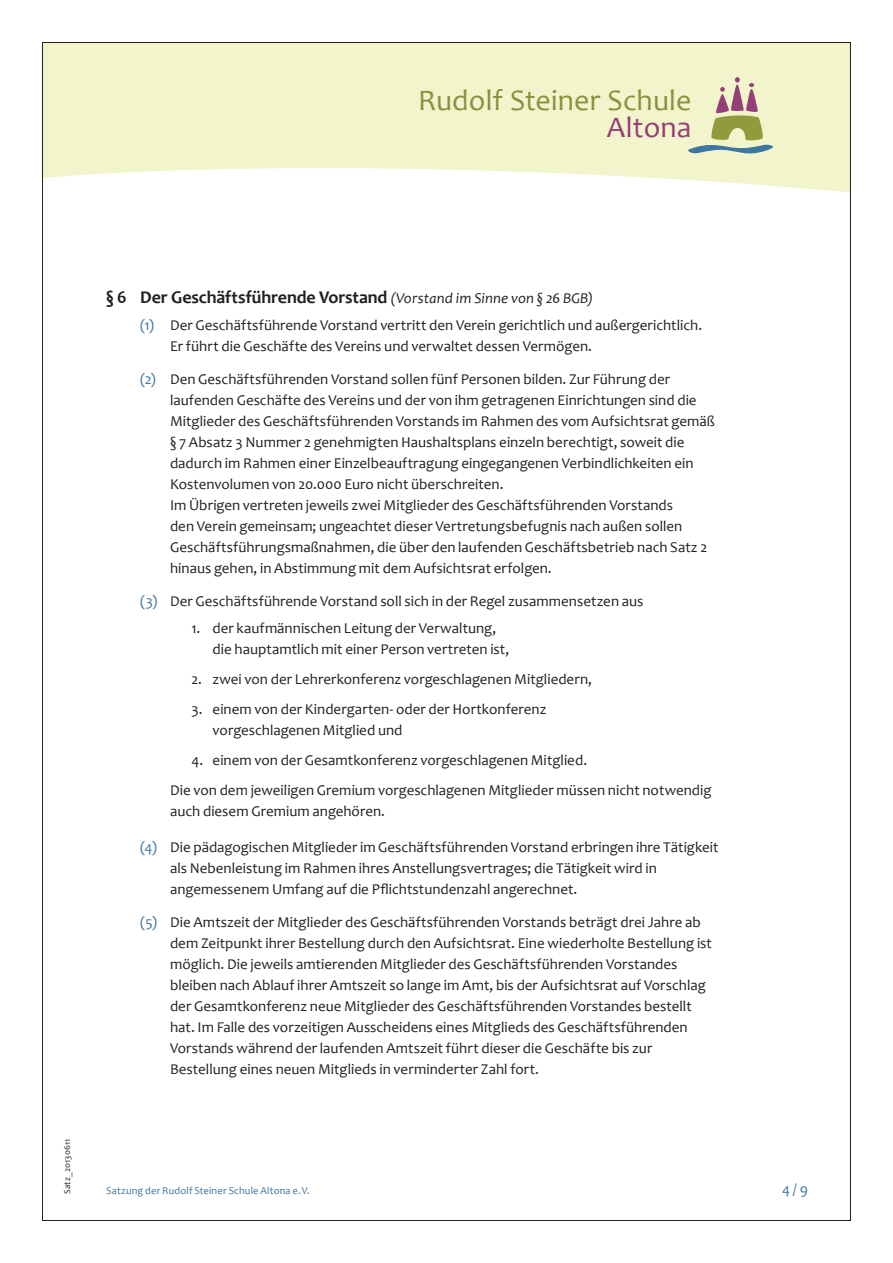
<style>
.page{position:relative;width:893px;height:1263px;background:#fff}
.page>*{position:absolute;margin:0;border:0;box-sizing:border-box;transform-origin:0 0}
.t1{font:29.85px "Candara";letter-spacing:.005em;color:#88913d}
.t2{font:29.85px "Candara";letter-spacing:.005em;color:#933f78}
.HLcopy12_14_lb_k_ein{font:700 18px "Candara";letter-spacing:-.01em;color:#231f20}
.Copy10_14_lb_k_einzu{font:15px/21px "Candara";color:#231f20}
.Copy10_14_lb_k_einz{font:15px/21px "Candara";color:#231f20}
.t3{font:15px "Candara";color:#3d76a1}
.t4{font:10.5px "Candara";letter-spacing:.015em;color:#3d76a1}
.t5{font:9px "Candara";letter-spacing:.015em;color:#231f20}
.s1{font-weight:400;font-style:italic;font-size:15px}
.s2{color:#3d76a1}
</style>
<div class="page">
<svg style="left:44px;top:44px;width:805px;height:149px;background:#f3f6d1"></svg>
<svg style="left:687px;top:77px;width:86px;height:78px;background:#d0d0ac"></svg>
<h1 class="t1" style="left:418px;top:82px;width:275px">Rudolf Steiner Schule</h1>
<h1 class="t2" style="left:607px;top:109px;width:86px">Altona</h1>
<p class="t5" style="left:62px;top:1194px;width:57px;rotate:-90deg">Satz_20130611</p>
<p class="HLcopy12_14_lb_k_ein" style="left:106px;top:286px;width:488px">§ 6 Der Geschäftsführende Vorstand <span class="s1">(Vorstand im Sinne von § 26 BGB)</span></p>
<p class="Copy10_14_lb_k_einzu" style="left:170px;top:315px;width:533px;text-indent:-30px"><span class="s2">(1)</span> Der Geschäftsführende Vorstand vertritt den Verein gerichtlich und außergerichtlich.<br>Er führt die Geschäfte des Vereins und verwaltet dessen Vermögen.</p>
<p class="Copy10_14_lb_k_einzu" style="left:170px;top:369px;width:546px;text-indent:-30px"><span class="s2">(2)</span> Den Geschäftsführenden Vorstand sollen fünf Personen bilden. Zur Führung der laufenden Geschäfte des Vereins und der von ihm getragenen Einrichtungen sind die Mitglieder des Geschäftsführenden Vorstands im Rahmen des vom Aufsichtsrat gemäß § 7 Absatz 3 Nummer 2 genehmigten Haushaltsplans einzeln berechtigt, soweit die dadurch im Rahmen einer Einzelbeauftragung eingegangenen Verbindlichkeiten ein Kostenvolumen von 20.000 Euro nicht überschreiten.<br>Im Übrigen vertreten jeweils zwei Mitglieder des Geschäftsführenden Vorstands<br>den Verein gemeinsam; ungeachtet dieser Vertretungsbefugnis nach außen sollen Geschäftsführungsmaßnahmen, die über den laufenden Geschäftsbetrieb nach Satz 2 hinaus gehen, in Abstimmung mit dem Aufsichtsrat erfolgen.</p>
<p class="Copy10_14_lb_k_einzu" style="left:140px;top:591px;width:505px"><span class="s2">(3)</span> Der Geschäftsführende Vorstand soll sich in der Regel zusammensetzen aus</p>
<p class="Copy10_14_lb_k_einzu" style="left:213px;top:618px;width:298px;text-indent:-21px">1. der kaufmännischen Leitung der Verwaltung, die hauptamtlich mit einer Person vertreten ist,</p>
<p class="Copy10_14_lb_k_einzu" style="left:191px;top:669px;width:402px">2. zwei von der Lehrerkonferenz vorgeschlagenen Mitgliedern,</p>
<p class="Copy10_14_lb_k_einzu" style="left:213px;top:699px;width:335px;text-indent:-21px">3. einem von der Kindergarten- oder der Hortkonferenz vorgeschlagenen Mitglied und</p>
<p class="Copy10_14_lb_k_einzu" style="left:191px;top:750px;width:397px">4. einem von der Gesamtkonferenz vorgeschlagenen Mitglied.</p>
<p class="Copy10_14_lb_k_einz" style="left:170px;top:780px;width:543px">Die von dem jeweiligen Gremium vorgeschlagenen Mitglieder müssen nicht notwendig auch diesem Gremium angehören.</p>
<p class="Copy10_14_lb_k_einzu" style="left:170px;top:837px;width:550px;text-indent:-30px"><span class="s2">(4)</span> Die pädagogischen Mitglieder im Geschäftsführenden Vorstand erbringen ihre Tätigkeit als Nebenleistung im Rahmen ihres Anstellungsvertrages; die Tätigkeit wird in angemessenem Umfang auf die Pflichtstundenzahl angerechnet.</p>
<p class="Copy10_14_lb_k_einzu" style="left:170px;top:912px;width:543px;text-indent:-30px"><span class="s2">(5)</span> Die Amtszeit der Mitglieder des Geschäftsführenden Vorstands beträgt drei Jahre ab dem Zeitpunkt ihrer Bestellung durch den Aufsichtsrat. Eine wiederholte Bestellung ist möglich. Die jeweils amtierenden Mitglieder des Geschäftsführenden Vorstandes bleiben nach Ablauf ihrer Amtszeit so lange im Amt, bis der Aufsichtsrat auf Vorschlag der Gesamtkonferenz neue Mitglieder des Geschäftsführenden Vorstandes bestellt hat. Im Falle des vorzeitigen Ausscheidens eines Mitglieds des Geschäftsführenden Vorstands während der laufenden Amtszeit führt dieser die Geschäfte bis zur Bestellung eines neuen Mitglieds in verminderter Zahl fort.</p>
<p class="t4" style="left:106px;top:1184px;width:205px">Satzung der Rudolf Steiner Schule Altona e.V.</p>
<p class="t3" style="left:782px;top:1180px;width:27px">4 / 9</p>
</div>
